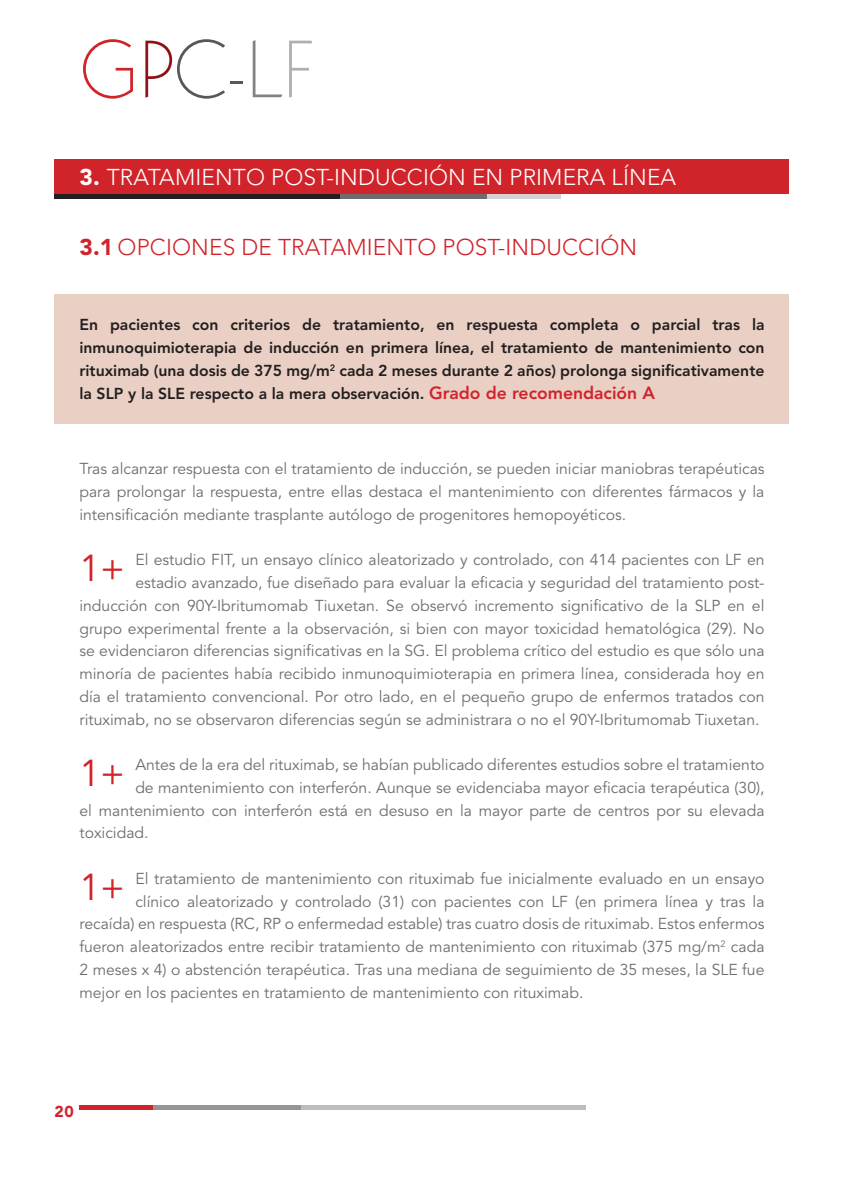
<style>
.page{position:relative;width:844px;height:1191px;background:#fff}
.page>*{position:absolute;margin:0;border:0;box-sizing:border-box;transform-origin:0 0}
.t1{font:300 78.58px "Kabel LT Std";color:#57585a}
._3_bodycopy{font:37.27px "Avenir LT Std";color:#d1232a}
.t2{font:300 22.75px "Avenir LT Std";letter-spacing:.005em;color:#fff}
._3_bodycopy-2{font:300 22.75px "Avenir LT Std";letter-spacing:.005em;color:#d1232a}
._3_bodycopy-3{font:15.75px/22.8px "Avenir LT Std";color:#6c6d70;text-align:justify}
.t3{font:800 15.75px/22.8px "Avenir LT Std";color:#231f20;text-align:justify}
.t4{font:900 15.75px "Avenir LT Std";color:#d1232a}
.s1{color:#d1232a}
.s2{color:#911013}
.s3{color:#808285}
.s4{color:#aeafb3}
.s5{font-weight:900}
.s6{font-size:17.5px;color:#d1232a}
</style>
<div class="page">
<div style="left:297px;top:1104px;width:288px;height:5px;background:#bcbdc0"></div>
<div style="left:153px;top:1104px;width:148px;height:5px;background:#939598"></div>
<div style="left:79px;top:1104px;width:74px;height:5px;background:#d1232a"></div>
<div style="left:55px;top:294px;width:734px;height:129px;background:#e9cfc4"></div>
<div style="left:55px;top:159px;width:734px;height:34px;background:#d1232a"></div>
<div style="left:55px;top:194px;width:288px;height:5px;background:#231f20"></div>
<div style="left:339px;top:194px;width:148px;height:5px;background:#6c6d70"></div>
<div style="left:487px;top:194px;width:74px;height:5px;background:#d1d2d4"></div>
<h1 class="t1" style="left:79px;top:27px;width:234px"><span class="s1">G</span><span class="s2">P</span>C-<span class="s3">L</span><span class="s4">F</span></h1>
<p class="t2" style="left:79px;top:163px;width:598px"><span class="s5">3.</span> TRATAMIENTO POST-INDUCCIÓN EN PRIMERA LÍNEA</p>
<p class="_3_bodycopy-2" style="left:79px;top:234px;width:559px"><span class="s5">3.1</span> OPCIONES DE TRATAMIENTO POST-INDUCCIÓN</p>
<p class="t3" style="left:79px;top:313px;width:686px">En pacientes con criterios de tratamiento, en respuesta completa o parcial tras la inmunoquimioterapia de inducción en primera línea, el tratamiento de mantenimiento con rituximab (una dosis de 375 mg/m<sup>2</sup> cada 2 meses durante 2 años) prolonga significativamente la SLP y la SLE respecto a la mera observación. <span class="s6">Grado de recomendación A</span></p>
<p class="_3_bodycopy-3" style="left:79px;top:458px;width:686px">Tras alcanzar respuesta con el tratamiento de inducción, se pueden iniciar maniobras terapéuticas para prolongar la respuesta, entre ellas destaca el mantenimiento con diferentes fármacos y la intensificación mediante trasplante autólogo de progenitores hemopoyéticos.</p>
<p class="_3_bodycopy" style="left:79px;top:547px;width:47px">1+</p>
<p class="_3_bodycopy-3" style="left:135px;top:549px;width:630px">El estudio FIT, un ensayo clínico aleatorizado y controlado, con 414 pacientes con LF en</p>
<p class="_3_bodycopy-3" style="left:135px;top:571px;width:630px">estadio avanzado, fue diseñado para evaluar la eficacia y seguridad del tratamiento post-</p>
<p class="_3_bodycopy-3" style="left:79px;top:594px;width:686px">inducción con 90Y-Ibritumomab Tiuxetan. Se observó incremento significativo de la SLP en el</p>
<p class="_3_bodycopy-3" style="left:79px;top:617px;width:686px">grupo experimental frente a la observación, si bien con mayor toxicidad hematológica (29). No</p>
<p class="_3_bodycopy-3" style="left:79px;top:640px;width:686px">se evidenciaron diferencias significativas en la SG. El problema crítico del estudio es que sólo una</p>
<p class="_3_bodycopy-3" style="left:79px;top:662px;width:686px">minoría de pacientes había recibido inmunoquimioterapia en primera línea, considerada hoy en</p>
<p class="_3_bodycopy-3" style="left:79px;top:685px;width:686px">día el tratamiento convencional. Por otro lado, en el pequeño grupo de enfermos tratados con</p>
<p class="_3_bodycopy-3" style="left:79px;top:708px;width:681px">rituximab, no se observaron diferencias según se administrara o no el 90Y-Ibritumomab Tiuxetan.</p>
<p class="_3_bodycopy" style="left:79px;top:751px;width:47px">1+</p>
<p class="_3_bodycopy-3" style="left:135px;top:753px;width:630px">Antes de la era del rituximab, se habían publicado diferentes estudios sobre el tratamiento</p>
<p class="_3_bodycopy-3" style="left:135px;top:776px;width:630px">de mantenimiento con interferón. Aunque se evidenciaba mayor eficacia terapéutica (30),</p>
<p class="_3_bodycopy-3" style="left:79px;top:799px;width:686px">el mantenimiento con interferón está en desuso en la mayor parte de centros por su elevada</p>
<p class="_3_bodycopy-3" style="left:79px;top:822px;width:71px">toxicidad.</p>
<p class="_3_bodycopy" style="left:79px;top:865px;width:47px">1+</p>
<p class="_3_bodycopy-3" style="left:135px;top:867px;width:630px">El tratamiento de mantenimiento con rituximab fue inicialmente evaluado en un ensayo</p>
<p class="_3_bodycopy-3" style="left:135px;top:890px;width:630px">clínico aleatorizado y controlado (31) con pacientes con LF (en primera línea y tras la</p>
<p class="_3_bodycopy-3" style="left:79px;top:913px;width:686px">recaída) en respuesta (RC, RP o enfermedad estable) tras cuatro dosis de rituximab. Estos enfermos</p>
<p class="_3_bodycopy-3" style="left:79px;top:935px;width:686px">fueron aleatorizados entre recibir tratamiento de mantenimiento con rituximab (375 mg/m<sup>2</sup> cada</p>
<p class="_3_bodycopy-3" style="left:79px;top:958px;width:686px">2 meses x 4) o abstención terapéutica. Tras una mediana de seguimiento de 35 meses, la SLE fue</p>
<p class="_3_bodycopy-3" style="left:79px;top:981px;width:505px">mejor en los pacientes en tratamiento de mantenimiento con rituximab.</p>
<p class="t4" style="left:55px;top:1101px;width:21px">20</p>
</div>
